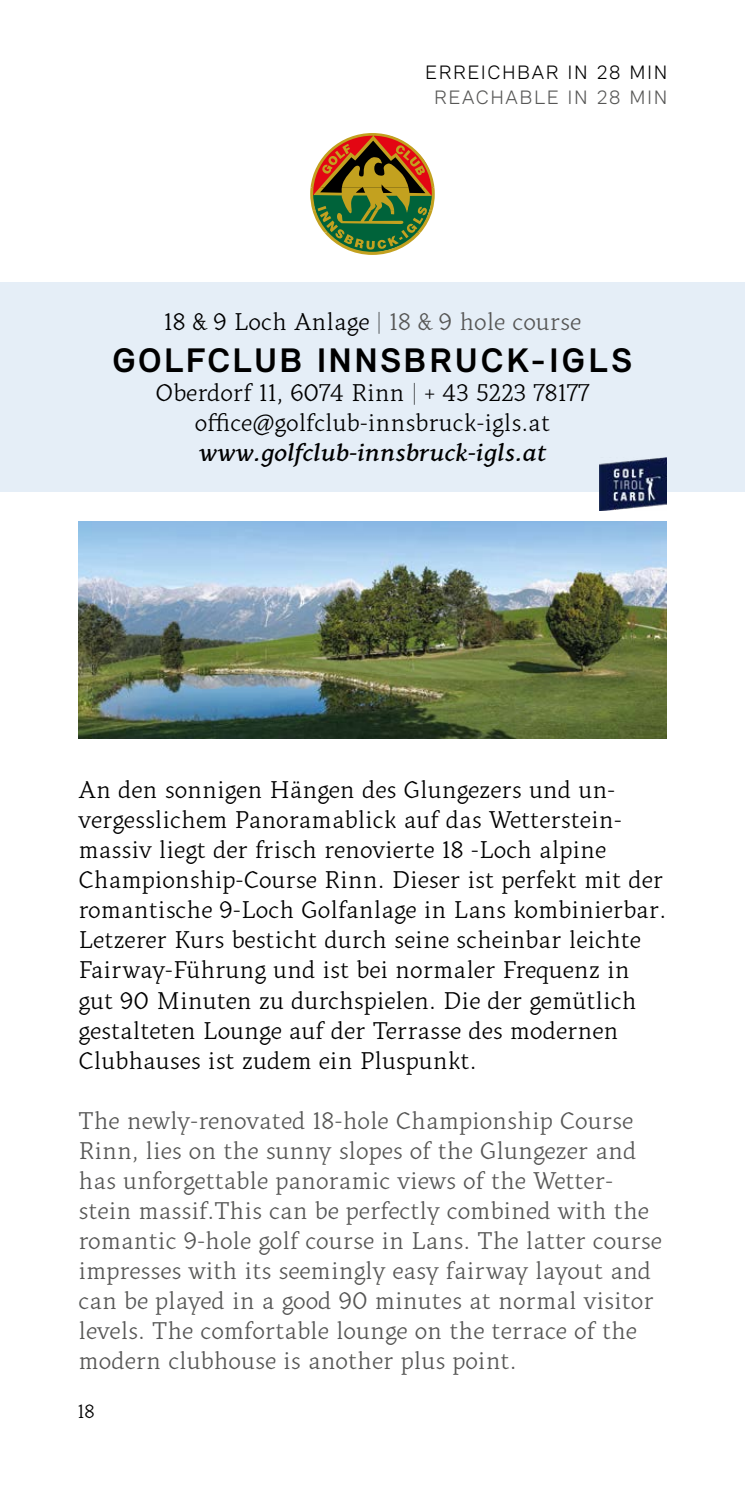
<style>
.page{position:relative;width:745px;height:1489px;background:#fff}
.page>*{position:absolute;margin:0;border:0;box-sizing:border-box;transform-origin:0 0}
.t1{font:700 35px "Relevant";letter-spacing:.085em;color:#000}
.t2{font:25px/30px "Kitsch Text";color:#000}
.t3{font:25px/30px "Kitsch Text";color:#575756}
.t4{font:italic 500 25px "Kitsch Text";color:#000}
.t5{font:300 20px "Relevant";letter-spacing:.11em;color:#000}
.t6{font:300 20px "Relevant";letter-spacing:.11em;color:#575756}
.t7{font:20px "Kitsch Text";color:#000}
.s1{color:#575756}
</style>
<div class="page">
<svg style="left:310px;top:133px;width:124px;height:122px"></svg>
<div style="left:0;top:282px;width:744px;height:209px;background:#e5eef7"></div>
<img style="left:78px;top:522px;width:588px;height:216px">
<img style="left:599px;top:457px;width:67px;height:54px">
<p class="t5" style="left:425px;top:61px;width:243px">ERREICHBAR IN 28 MIN</p>
<p class="t6" style="left:434px;top:86px;width:234px">REACHABLE IN 28 MIN</p>
<p class="t2" style="left:163px;top:306px;width:419px">18 &amp; 9 Loch Anlage | <span class="s1">18 &amp; 9 hole course</span></p>
<h1 class="t1" style="left:113px;top:339px;width:520px">GOLFCLUB INNSBRUCK-IGLS</h1>
<p class="t2" style="left:155px;top:377px;width:435px;text-align:center">Oberdorf 11, 6074 Rinn | + 43 5223 78177 office@golfclub-innsbruck-igls.at</p>
<p class="t4" style="left:198px;top:436px;width:349px">www.golfclub-innsbruck-igls.at</p>
<p class="t2" style="left:78px;top:774px;width:589px">An den sonnigen Hängen des Glungezers und un&shy;vergesslichem Panoramablick auf das Wetterstein&shy;massiv liegt der frisch renovierte 18 -Loch alpine Championship-Course Rinn. Dieser ist perfekt mit der romantische 9-Loch Golfanlage in Lans kombinierbar.<br>Letzerer Kurs besticht durch seine scheinbar leichte Fairway-Führung und ist bei normaler Frequenz in gut 90 Minuten zu durchspielen. Die der gemütlich gestalteten Lounge auf der Terrasse des modernen Clubhauses ist zudem ein Pluspunkt.</p>
<p class="t3" style="left:78px;top:1104px;width:584px">The newly-renovated 18-hole Championship Course Rinn, lies on the sunny slopes of the Glungezer and has unforgettable panoramic views of the Wetter&shy;stein massif.This can be perfectly combined with the romantic 9-hole golf course in Lans. The latter course impresses with its seemingly easy fairway layout and can be played in a good 90 minutes at normal visitor levels. The comfortable lounge on the terrace of the modern clubhouse is another plus point.</p>
<p class="t7" style="left:77px;top:1398px;width:19px">18</p>
</div>
